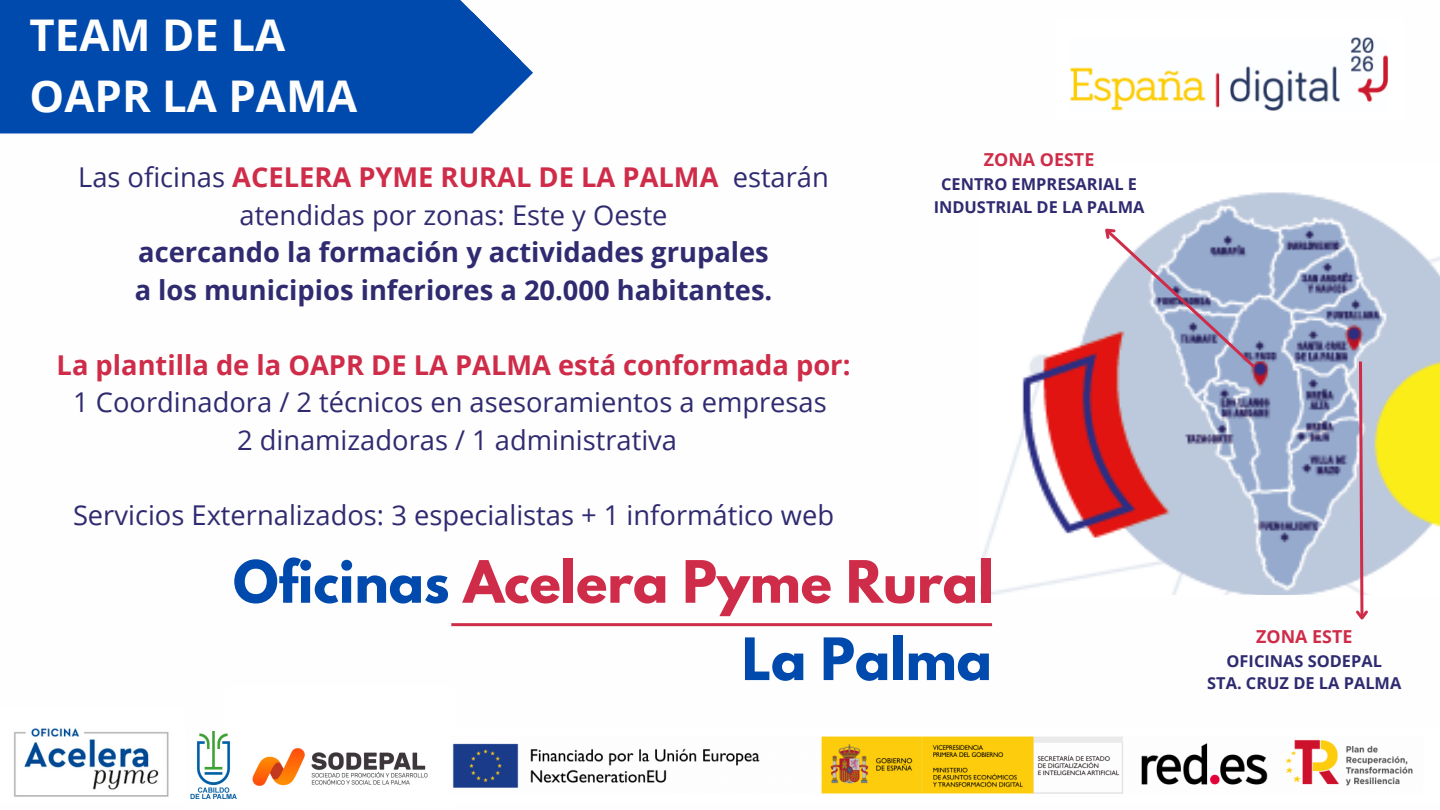
<style>
.page{position:relative;width:1440px;height:810px;background:#fff}
.page>*{position:absolute;margin:0;border:0;box-sizing:border-box;transform-origin:0 0}
.t1{font:700 69.7px "Open Sans";color:#fefefe}
.t2{font:700 51.7px "League Spartan";color:#cf2c49}
.t3{font:700 51.7px "League Spartan";color:#004aad}
.t4{font:700 43.7px "Open Sans";color:#fefefe}
.t5{font:27.3px/37.5px "Open Sans";color:#302b70;text-align:center}
.t6{font:700 27.3px "Open Sans";color:#302b70}
.t7{font:700 27.3px "Open Sans";color:#cf2c49}
.t8{font:700 17.9px "Open Sans";color:#cf2c49}
.t9{font:700 16.4px/22.6px "Open Sans";color:#302b70;text-align:center}
.s1{font-weight:700;color:#cf2c49}
.s2{color:#004aad}
</style>
<div class="page">
<img style="left:14px;top:728px;width:155px;height:69px">
<img style="left:1070px;top:37px;width:318px;height:74px">
<img style="left:226px;top:748px;width:202px;height:51px">
<img style="left:452px;top:736px;width:961px;height:58px">
<img style="left:190px;top:732px;width:47px;height:66px">
<div style="left:0;top:0;width:473px;height:12px;background:#004aad"></div>
<div style="left:0;top:12px;width:533px;height:122px;background:#004aad"></div>
<img style="left:981px;top:192px;width:459px;height:403px">
<hr style="left:451px;top:623px;width:541px;height:3px;background:#cf2c49">
<svg style="left:1353px;top:359px;width:18px;height:261px;background:#c9b5c7"></svg>
<svg style="left:1097px;top:220px;width:161px;height:151px;background:#b2b3cb"></svg>
<p class="t4" style="left:30px;top:4px;width:257px">TEAM DE LA</p>
<p class="t4" style="left:30px;top:65px;width:329px">OAPR LA PAMA</p>
<p class="t1" style="left:77px;top:13px;width:321px">ALCANCE</p>
<p class="t5" style="left:78px;top:158px;width:752px">Las oficinas <span class="s1">ACELERA PYME RURAL DE LA PALMA</span> estarán atendidas por zonas: Este y Oeste</p>
<p class="t6" style="left:138px;top:233px;width:632px">acercando la formación y actividades grupales</p>
<p class="t6" style="left:135px;top:271px;width:639px">a los municipios inferiores a 20.000 habitantes.</p>
<p class="t7" style="left:57px;top:346px;width:795px">La plantilla de la OAPR DE LA PALMA está conformada por:</p>
<p class="t5" style="left:73px;top:383px;width:755px">1 Coordinadora / 2 técnicos en asesoramientos a empresas</p>
<p class="t5" style="left:237px;top:421px;width:442px">2 dinamizadoras / 1 administrativa</p>
<p class="t8" style="left:984px;top:147px;width:112px">ZONA OESTE</p>
<p class="t9" style="left:934px;top:173px;width:212px">CENTRO EMPRESARIAL E<br>INDUSTRIAL DE LA PALMA</p>
<p class="t5" style="left:73px;top:496px;width:763px">Servicios Externalizados: 3 especialistas + 1 informático web</p>
<p class="t2" style="left:233px;top:556px;width:762px"><span class="s2">Oficinas</span> Acelera Pyme Rural</p>
<p class="t3" style="left:742px;top:634px;width:252px">La Palma</p>
<p class="t8" style="left:1256px;top:624px;width:98px">ZONA ESTE</p>
<p class="t9" style="left:1227px;top:649px;width:157px">OFICINAS SODEPAL</p>
<p class="t9" style="left:1207px;top:672px;width:196px">STA. CRUZ DE LA PALMA</p>
</div>
